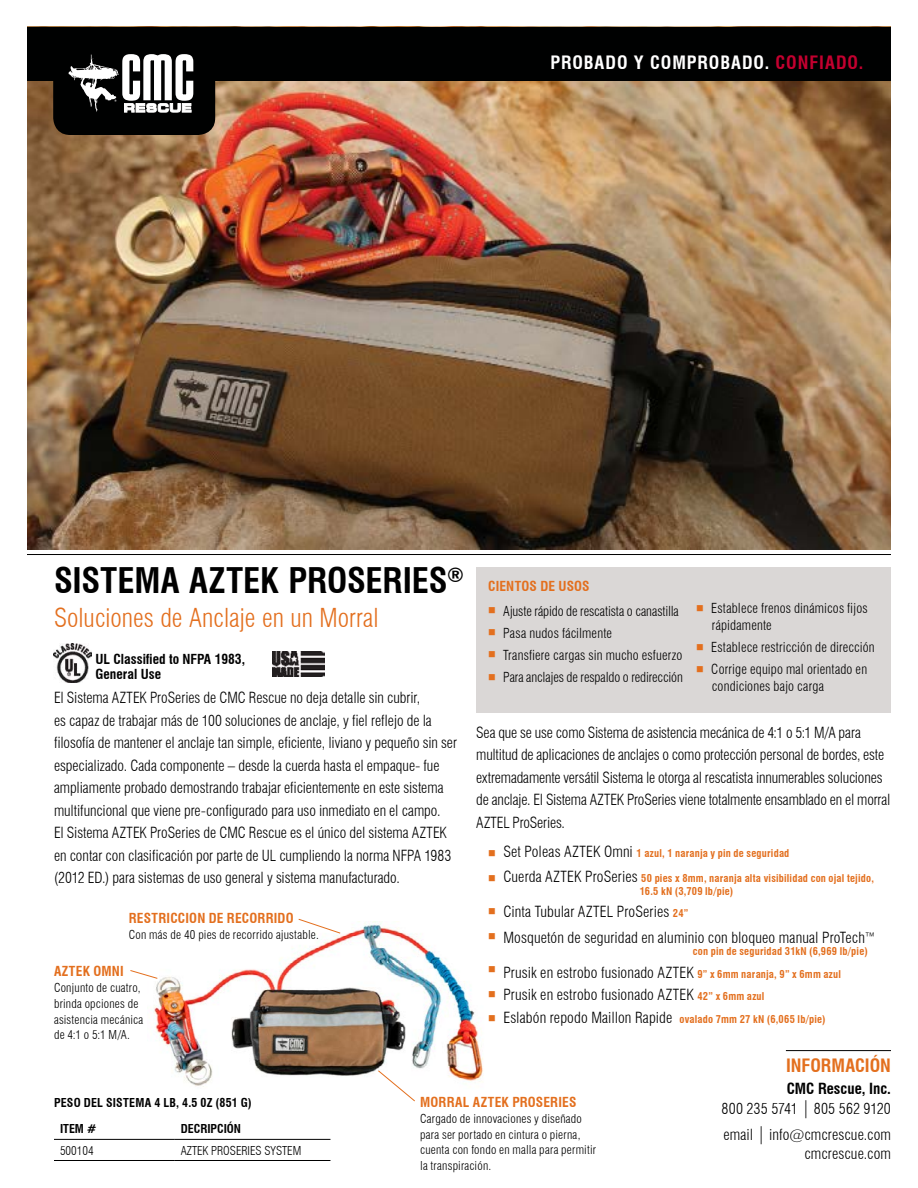
<style>
.page{position:relative;width:918px;height:1188px;background:#fff}
.page>*{position:absolute;margin:0;border:0;box-sizing:border-box;transform-origin:0 0}
.t1{font:700 condensed 34.5px "Swiss 721 BT";color:#000}
.t2{font:300 condensed 25.5px "Swiss 721 BT";letter-spacing:-.005em;color:#e36f1e}
.t3{font:700 condensed 18px "Swiss 721 BT";letter-spacing:.05em;color:#fff}
.t4{font:700 condensed 18px "Swiss 721 BT";color:#e36f1e}
.t5{font:300 condensed 15px/22.5px "Swiss 721 BT";color:#000}
.t6{font:300 condensed 13.5px/16.5px "Swiss 721 BT";letter-spacing:.01em;color:#000}
.t7{font:300 condensed 13.5px "Swiss 721 BT";letter-spacing:-.01em;color:#000}
.t8{font:700 condensed 13.5px "Swiss 721 BT";letter-spacing:.015em;color:#e36f1e}
.t9{font:700 condensed 13.5px/15px "Swiss 721 BT";color:#000}
.t10{font:300 condensed 12px/15.8px "Swiss 721 BT";letter-spacing:.015em;color:#000}
.t11{font:700 condensed 12px "Swiss 721 BT";letter-spacing:.01em;color:#000}
.t12{font:700 condensed 10.5px/12.6px "Swiss 721 BT";letter-spacing:.02em;color:#e36f1e;text-align:center}
.t13{font:10.5px "Wingdings";color:#e36f1e}
.s1{color:#c3002f}
.s2{color:#e36f1e}
.s3{font-weight:300;font-size:15px;color:#000}
.s4{font-weight:700;font-size:10.5px;color:#e36f1e}
.s5{font-weight:700}
.s6{font-size:18px}
</style>
<div class="page">
<img style="left:28px;top:27px;width:863px;height:523px">
<hr style="left:27px;top:554px;width:864px;height:1px;background:#000">
<img style="left:154px;top:921px;width:329px;height:166px">
<img style="left:53px;top:644px;width:39px;height:38px">
<hr style="left:54px;top:1139px;width:121px;height:1px;background:#000">
<hr style="left:175px;top:1139px;width:155px;height:1px;background:#000">
<hr style="left:54px;top:1160px;width:121px;height:1px;background:#000">
<hr style="left:175px;top:1160px;width:155px;height:1px;background:#000">
<svg style="left:130px;top:970px;width:28px;height:9px"></svg>
<img style="left:273px;top:651px;width:52px;height:25px">
<div style="left:476px;top:567px;width:415px;height:146px;background:#dad7d6"></div>
<hr style="left:786px;top:1050px;width:105px;height:1px;background:#000">
<div style="left:27px;top:27px;width:863px;height:54px;background:#000101"></div>
<div style="left:53px;top:27px;width:162px;height:108px;background:#000101;border-radius:17px"></div>
<svg style="left:68px;top:54px;width:126px;height:59px"></svg>
<svg style="left:298px;top:918px;width:43px;height:16px"></svg>
<svg style="left:377px;top:1070px;width:39px;height:32px"></svg>
<p class="t3" style="left:550px;top:51px;width:314px">PROBADO Y COMPROBADO. <span class="s1">CONFIADO.</span></p>
<h1 class="t1" style="left:54px;top:560px;width:412px">SISTEMA AZTEK PROSERIES<sup>®</sup></h1>
<h2 class="t2" style="left:54px;top:602px;width:326px">Soluciones de Anclaje en un Morral</h2>
<p class="t9" style="left:96px;top:652px;width:151px">UL Classified to NFPA 1983,<br>General Use</p>
<p class="t5" style="left:54px;top:687px;width:404px">El Sistema AZTEK ProSeries de CMC Rescue no deja detalle sin cubrir,<br>es capaz de trabajar más de 100 soluciones de anclaje, y fiel reflejo de la filosofía de mantener el anclaje tan simple, eficiente, liviano y pequeño sin ser especializado. Cada componente – desde la cuerda hasta el empaque- fue ampliamente probado demostrando trabajar eficientemente en este sistema multifuncional que viene pre-configurado para uso inmediato en el campo.<br>El Sistema AZTEK ProSeries de CMC Rescue es el único del sistema AZTEK en contar con clasificación por parte de UL cumpliendo la norma NFPA 1983 (2012 ED.) para sistemas de uso general y sistema manufacturado.</p>
<p class="t8" style="left:129px;top:910px;width:166px">RESTRICCION DE RECORRIDO</p>
<p class="t10" style="left:129px;top:927px;width:191px">Con más de 40 pies de recorrido ajustable.</p>
<p class="t8" style="left:54px;top:963px;width:71px">AZTEK OMNI</p>
<p class="t10" style="left:54px;top:980px;width:91px">Conjunto de cuatro, brinda opciones de asistencia mecánica de 4:1 o 5:1 M/A.</p>
<p class="t8" style="left:488px;top:578px;width:103px">CIENTOS DE USOS</p>
<p class="t7" style="left:488px;top:603px;width:192px"><span class="s2">■</span> Ajuste rápido de rescatista o canastilla</p>
<p class="t6" style="left:488px;top:625px;width:125px"><span class="s2">■</span> Pasa nudos fácilmente</p>
<p class="t6" style="left:488px;top:647px;width:196px"><span class="s2">■</span> Transfiere cargas sin mucho esfuerzo</p>
<p class="t7" style="left:488px;top:669px;width:196px"><span class="s2">■</span> Para anclajes de respaldo o redirección</p>
<p class="t6" style="left:712px;top:600px;width:157px;text-indent:-15px"><span class="s2">■</span> Establece frenos dinámicos fijos rápidamente</p>
<p class="t6" style="left:696px;top:639px;width:180px"><span class="s2">■</span> Establece restricción de dirección</p>
<p class="t6" style="left:712px;top:661px;width:157px;text-indent:-15px"><span class="s2">■</span> Corrige equipo mal orientado en condiciones bajo carga</p>
<p class="t5" style="left:476px;top:721px;width:416px">Sea que se use como Sistema de asistencia mecánica de 4:1 o 5:1 M/A para multitud de aplicaciones de anclajes o como protección personal de bordes, este extremadamente versátil Sistema le otorga al rescatista innumerables soluciones de anclaje. El Sistema AZTEK ProSeries viene totalmente ensamblado en el morral AZTEL ProSeries.</p>
<p class="t13" style="left:488px;top:848px;width:9px">■</p>
<p class="t13" style="left:488px;top:873px;width:9px">■</p>
<p class="t13" style="left:488px;top:906px;width:9px">■</p>
<p class="t13" style="left:488px;top:930px;width:9px">■</p>
<p class="t13" style="left:488px;top:964px;width:9px">■</p>
<p class="t13" style="left:488px;top:988px;width:9px">■</p>
<p class="t13" style="left:488px;top:1013px;width:9px">■</p>
<p class="t12" style="left:503px;top:847px;width:288px"><span class="s3">Set Poleas AZTEK Omni</span> 1 azul, 1 naranja y pin de seguridad</p>
<p class="t12" style="left:503px;top:872px;width:372px"><span class="s3">Cuerda AZTEK ProSeries</span> 50 pies x 8mm, naranja alta visibilidad con ojal tejido,<br>16.5 kN (3,709 lb/pie)</p>
<p class="t5" style="left:503px;top:899px;width:375px;line-height:25.2px">Cinta Tubular AZTEL ProSeries <span class="s4">24”<br></span>Mosquetón de seguridad en aluminio con bloqueo manual ProTech™</p>
<p class="t12" style="left:693px;top:945px;width:176px">con pin de seguridad 31kN (6,969 lb/pie)</p>
<p class="t5" style="left:503px;top:961px;width:339px">Prusik en estrobo fusionado AZTEK <span class="s4">9” x 6mm naranja, 9” x 6mm azul<br></span>Prusik en estrobo fusionado AZTEK <span class="s4">42” x 6mm azul</span></p>
<p class="t12" style="left:503px;top:1013px;width:324px"><span class="s3">Eslabón repodo Maillon Rapide</span> ovalado 7mm 27 kN (6,065 lb/pie)</p>
<p class="t11" style="left:54px;top:1095px;width:199px">PESO DEL SISTEMA 4 LB, 4.5 0Z (851 G)</p>
<p class="t11" style="left:60px;top:1122px;width:38px">ITEM #</p>
<p class="t11" style="left:181px;top:1122px;width:62px">DECRIPCIÓN</p>
<p class="t10" style="left:60px;top:1142px;width:35px">500104</p>
<p class="t10" style="left:181px;top:1142px;width:122px">AZTEK PROSERIES SYSTEM</p>
<p class="t8" style="left:420px;top:1094px;width:158px">MORRAL AZTEK PROSERIES</p>
<p class="t10" style="left:420px;top:1111px;width:177px">Cargado de innovaciones y diseñado para ser portado en cintura o pierna, cuenta con fondo en malla para permitir la transpiración.</p>
<p class="t4" style="left:786px;top:1055px;width:106px">INFORMACIÓN</p>
<p class="t5" style="left:721px;top:1079px;width:171px;line-height:19.5px;text-align:right"><span class="s5">CMC Rescue, Inc.<br></span>800 235 5741 <span class="s6">|</span> 805 562 9120</p>
<p class="t5" style="left:723px;top:1125px;width:169px;line-height:19.5px;text-align:right">email <span class="s6">|</span> info@cmcrescue.com cmcrescue.com</p>
</div>
